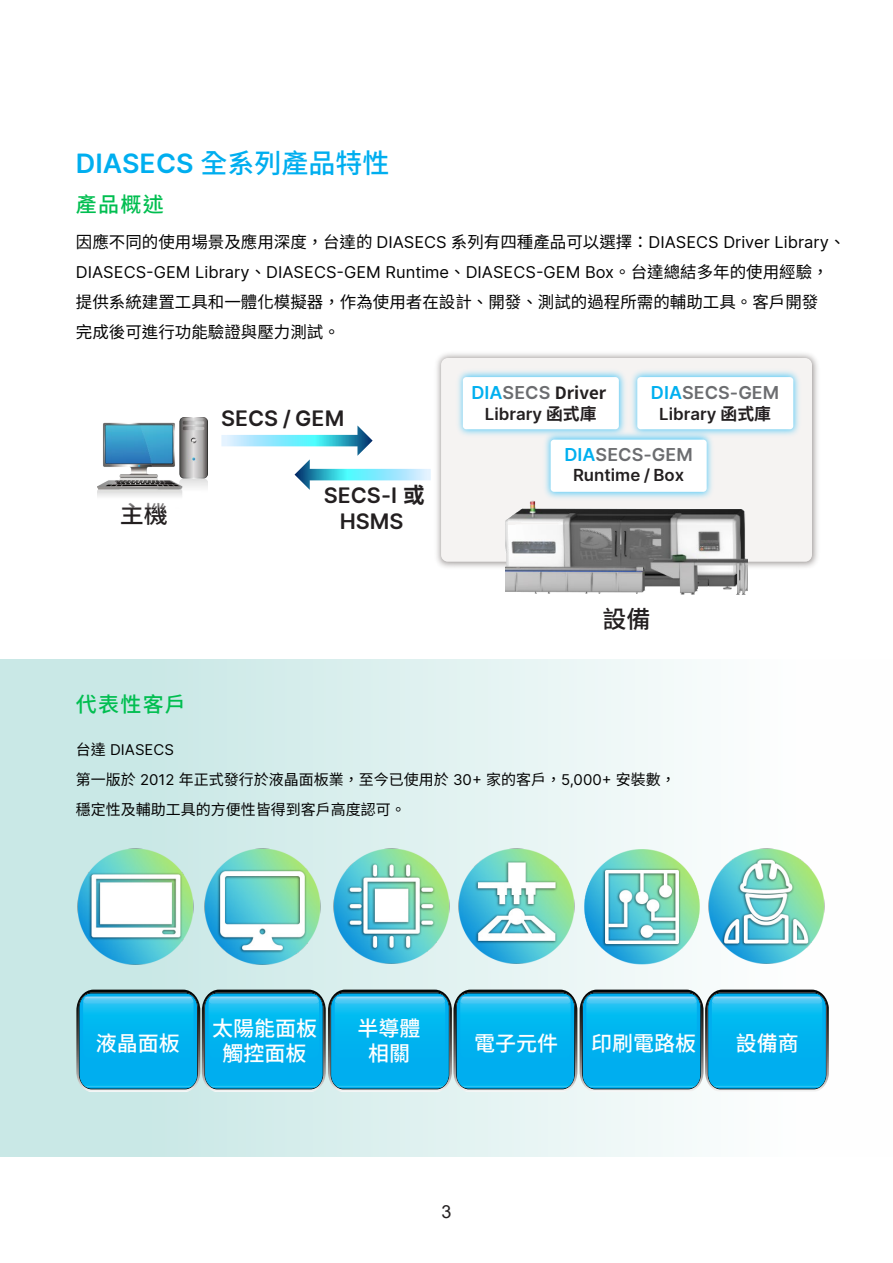
<style>
.page{position:relative;width:893px;height:1263px;background:#fff}
.page>*{position:absolute;margin:0;border:0;box-sizing:border-box;transform-origin:0 0}
.台達電中標{font:600 27px "Delta Sans";color:#00aeef}
.t1{font:500 24.15px "Noto Sans TC";color:#231f20}
.t2{font:600 21.6px/26px "Delta Sans";color:#231f20;text-align:center}
.t3{font:500 21px/25.2px "Noto Sans TC";color:#fff;text-align:center}
.t4{font:500 21px "Noto Sans TC";letter-spacing:.06em;color:#00be50}
.t5{font:600 18px "Delta Sans";color:#6c6d70}
.t6{font:18px "Arial";color:#231f20}
.t7{font:700 16.8px/20.2px "Noto Sans TC";color:#231f20;text-align:center}
.t8{font:600 16.8px "Delta Sans";color:#231f20}
.t9{font:16.5px/30px "Noto Sans TC";color:#030303}
.t10{font:15px "Noto Sans TC";color:#030303}
.t11{font:15px "Delta Sans";color:#030303}
.s1{font-family:"Noto Sans TC";font-weight:500}
.s2{font-family:"Delta Sans"}
.s3{font-family:"Delta Sans";font-weight:600;font-size:18px;color:#00b0f0}
.s4{font-family:"Delta Sans";font-weight:600;font-size:18px;color:#6c6d70}
.s5{font-family:"Delta Sans";font-weight:600}
.s6{color:#00b0f0}
.s7{font-family:"Noto Sans TC";font-weight:700}
.s8{font-family:"Noto Sans TC"}
</style>
<div class="page">
<div style="left:0;top:659px;width:893px;height:498px;background:linear-gradient(to right,#c1e5e2,#fff)"></div>
<img style="left:436px;top:353px;width:382px;height:215px">
<div style="left:441px;top:358px;width:371px;height:204px;background:#f5f3f2;border-radius:7px"></div>
<img style="left:505px;top:500px;width:243px;height:95px">
<img style="left:98px;top:418px;width:109px;height:79px">
<svg style="left:221px;top:425px;width:152px;height:31px"></svg>
<svg style="left:295px;top:459px;width:136px;height:31px"></svg>
<img style="left:632px;top:371px;width:167px;height:64px">
<div style="left:637px;top:377px;width:156px;height:52px;background:#fff;border-radius:3px"></div>
<img style="left:540px;top:429px;width:178px;height:73px">
<div style="left:551px;top:440px;width:156px;height:52px;background:#fff;border-radius:3px"></div>
<img style="left:458px;top:371px;width:172px;height:69px">
<div style="left:463px;top:377px;width:156px;height:52px;background:#fff;border-radius:3px"></div>
<svg style="left:76px;top:989px;width:753px;height:103px;background:#1cadde"></svg>
<img style="left:712px;top:1080px;width:110px;height:7px">
<img style="left:712px;top:996px;width:110px;height:62px">
<img style="left:712px;top:997px;width:110px;height:7px;border-radius:3px">
<img style="left:707px;top:847px;width:119px;height:119px">
<img style="left:457px;top:847px;width:119px;height:119px">
<img style="left:582px;top:847px;width:119px;height:119px">
<img style="left:333px;top:847px;width:119px;height:119px">
<img style="left:203px;top:847px;width:119px;height:120px">
<img style="left:77px;top:847px;width:119px;height:120px">
<p class="台達電中標" style="left:76px;top:142px;width:315px">DIASECS <span class="s1">全系列產品特性</span></p>
<p class="t4" style="left:76px;top:192px;width:89px">產品概述</p>
<p class="t9" style="left:76px;top:227px;width:771px">因應不同的使用場景及應用深度，台達的 <span class="s2">DIASECS</span> 系列有四種產品可以選擇：<span class="s2">DIASECS Driver Library</span>、<span class="s2">DIASECS-GEM Library</span>、<span class="s2">DIASECS-GEM Runtime</span>、<span class="s2">DIASECS-GEM Box</span>。台達總結多年的使用經驗，提供系統建置工具和一體化模擬器，作為使用者在設計、開發、測試的過程所需的輔助工具。客戶開發<br>完成後可進行功能驗證與壓力測試。</p>
<p class="t1" style="left:120px;top:500px;width:50px">主機</p>
<p class="t7" style="left:472px;top:383px;width:136px"><span class="s3">DIA</span><span class="s4">SECS</span> Driver<br><span class="s5">Library</span> 函式庫</p>
<p class="t5" style="left:651px;top:379px;width:130px"><span class="s6">DIA</span>SECS-GEM</p>
<p class="t2" style="left:221px;top:404px;width:125px">SECS / GEM</p>
<p class="t8" style="left:659px;top:401px;width:114px">Library <span class="s7">函式庫</span></p>
<p class="t2" style="left:324px;top:481px;width:103px">SECS-I <span class="s7">或<br></span>HSMS</p>
<p class="t5" style="left:564px;top:441px;width:130px"><span class="s6">DIA</span>SECS-GEM</p>
<p class="t8" style="left:573px;top:463px;width:113px">Runtime / Box</p>
<p class="t1" style="left:602px;top:606px;width:50px">設備</p>
<p class="t4" style="left:76px;top:692px;width:112px">代表性客戶</p>
<p class="t11" style="left:76px;top:738px;width:100px"><span class="s8">台達</span> DIASECS</p>
<p class="t10" style="left:76px;top:771px;width:601px">第一版於 <span class="s2">2012</span> 年正式發行於液晶面板業，至今已使用於 <span class="s2">30+</span> 家的客戶，<span class="s2">5,000+</span> 安裝數，</p>
<p class="t10" style="left:76px;top:801px;width:332px">穩定性及輔助工具的方便性皆得到客戶高度認可。</p>
<p class="t3" style="left:96px;top:1031px;width:85px">液晶面板</p>
<p class="t3" style="left:212px;top:1016px;width:106px">太陽能面板觸控面板</p>
<p class="t3" style="left:357px;top:1016px;width:64px">半導體</p>
<p class="t3" style="left:368px;top:1041px;width:43px">相關</p>
<p class="t3" style="left:474px;top:1031px;width:85px">電子元件</p>
<p class="t3" style="left:591px;top:1031px;width:106px">印刷電路板</p>
<p class="t3" style="left:736px;top:1031px;width:64px">設備商</p>
<p class="t6" style="left:441px;top:1199px;width:12px">3</p>
</div>
